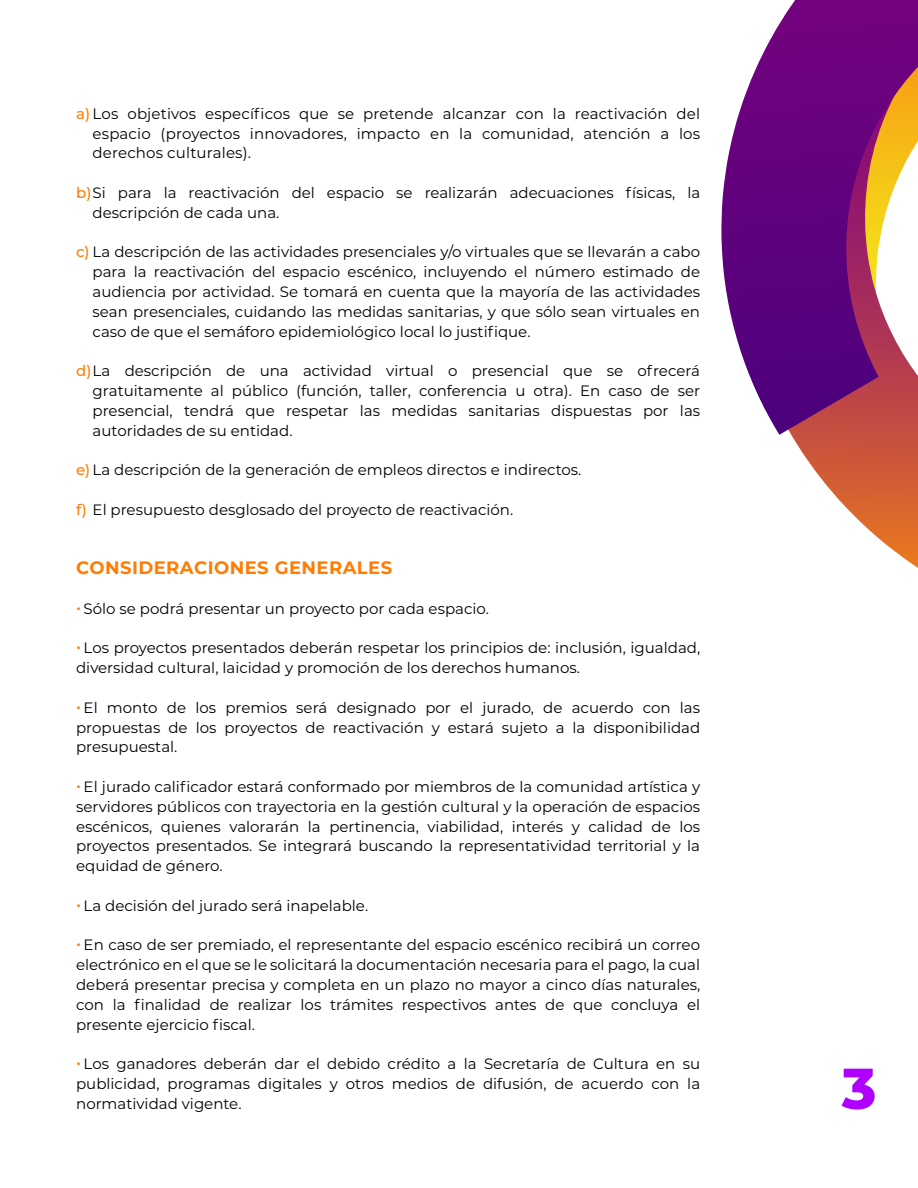
<style>
.page{position:relative;width:918px;height:1188px;background:#fff}
.page>*{position:absolute;margin:0;border:0;box-sizing:border-box;transform-origin:0 0}
.t1{font:800 57.3px "Montserrat";color:#af00ff}
.t2{font:700 18px "Montserrat";letter-spacing:.025em;color:#ff7c00}
.t3{font:15px/19.8px "Montserrat";color:#000;text-align:justify}
.s1{font-weight:500;color:#ff7c00}
</style>
<div class="page">
<svg style="left:791px;top:435px;width:127px;height:133px"></svg>
<svg style="left:721px;top:0;width:197px;height:435px"></svg>
<p class="t3" style="left:93px;top:103px;width:609px;text-indent:-17px"><span class="s1">a)</span>Los objetivos específicos que se pretende alcanzar con la reactivación del espacio (proyectos innovadores, impacto en la comunidad, atención a los derechos culturales).</p>
<p class="t3" style="left:93px;top:182px;width:609px;text-indent:-17px"><span class="s1">b)</span>Si para la reactivación del espacio se realizarán adecuaciones físicas, la descripción de cada una.</p>
<p class="t3" style="left:93px;top:242px;width:609px;text-indent:-17px"><span class="s1">c)</span> La descripción de las actividades presenciales y/o virtuales que se llevarán a cabo para la reactivación del espacio escénico, incluyendo el número estimado de audiencia por actividad. Se tomará en cuenta que la mayoría de las actividades sean presenciales, cuidando las medidas sanitarias, y que sólo sean virtuales en caso de que el semáforo epidemiológico local lo justifique.</p>
<p class="t3" style="left:93px;top:360px;width:609px;text-indent:-17px"><span class="s1">d)</span>La descripción de una actividad virtual o presencial que se ofrecerá gratuitamente al público (función, taller, conferencia u otra). En caso de ser presencial, tendrá que respetar las medidas sanitarias dispuestas por las autoridades de su entidad.</p>
<p class="t3" style="left:76px;top:459px;width:507px"><span class="s1">e)</span>La descripción de la generación de empleos directos e indirectos.</p>
<p class="t3" style="left:76px;top:499px;width:439px"><span class="s1">f)</span> El presupuesto desglosado del proyecto de reactivación.</p>
<p class="t2" style="left:76px;top:555px;width:318px">CONSIDERACIONES GENERALES</p>
<p class="t3" style="left:76px;top:598px;width:414px"><span class="s1">•</span> Sólo se podrá presentar un proyecto por cada espacio.</p>
<p class="t3" style="left:76px;top:638px;width:626px"><span class="s1">•</span> Los proyectos presentados deberán respetar los principios de: inclusión, igualdad, diversidad cultural, laicidad y promoción de los derechos humanos.</p>
<p class="t3" style="left:76px;top:697px;width:626px"><span class="s1">•</span> El monto de los premios será designado por el jurado, de acuerdo con las propuestas de los proyectos de reactivación y estará sujeto a la disponibilidad presupuestal.</p>
<p class="t3" style="left:76px;top:776px;width:626px"><span class="s1">•</span> El jurado calificador estará conformado por miembros de la comunidad artística y servidores públicos con trayectoria en la gestión cultural y la operación de espacios escénicos, quienes valorarán la pertinencia, viabilidad, interés y calidad de los proyectos presentados. Se integrará buscando la representatividad territorial y la equidad de género.</p>
<p class="t3" style="left:76px;top:895px;width:294px"><span class="s1">•</span> La decisión del jurado será inapelable.</p>
<p class="t3" style="left:76px;top:935px;width:626px"><span class="s1">•</span> En caso de ser premiado, el representante del espacio escénico recibirá un correo electrónico en el que se le solicitará la documentación necesaria para el pago, la cual deberá presentar precisa y completa en un plazo no mayor a cinco días naturales, con la finalidad de realizar los trámites respectivos antes de que concluya el presente ejercicio fiscal.</p>
<p class="t3" style="left:76px;top:1053px;width:626px"><span class="s1">•</span> Los ganadores deberán dar el debido crédito a la Secretaría de Cultura en su publicidad, programas digitales y otros medios de difusión, de acuerdo con la normatividad vigente.</p>
<h1 class="t1" style="left:842px;top:1046px;width:36px">3</h1>
</div>
